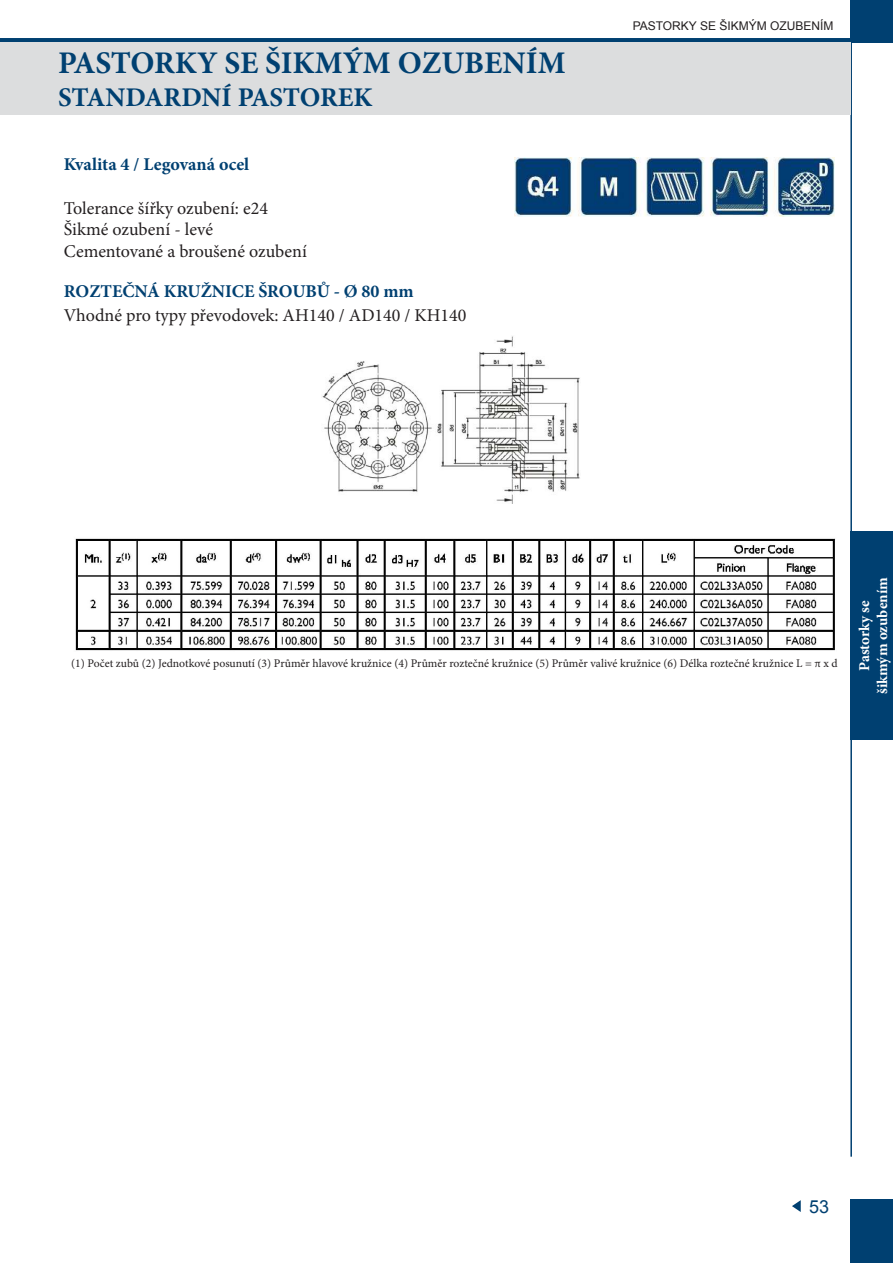
<style>
.page{position:relative;width:893px;height:1263px;background:#fff}
.page>*{position:absolute;margin:0;border:0;box-sizing:border-box;transform-origin:0 0}
.t1{font:700 31.5px "Minion Pro";color:#004071}
.t2{font:700 27px "Minion Pro";letter-spacing:-.01em;color:#004071}
.t3{font:18px/21.6px "Minion Pro";color:#231f20}
.t4{font:700 18px "Minion Pro";color:#004071}
.t5{font:18px "Arial";color:#004071}
.t6{font:700 15px/18px "Minion Pro";color:#fff;text-align:center}
.t7{font:12px "Arial";color:#231f20}
.t8{font:11.7px "Minion Pro";color:#231f20}
</style>
<div class="page">
<div style="left:850px;top:531px;width:43px;height:209px;background:#004071"></div>
<div style="left:0;top:38px;width:850px;height:5px;background:#004071"></div>
<div style="left:850px;top:0;width:43px;height:43px;background:#004071"></div>
<hr style="left:850px;top:43px;width:2px;height:1114px;background:#004071">
<div style="left:850px;top:1199px;width:43px;height:64px;background:#004071"></div>
<svg style="left:792px;top:1200px;width:9px;height:12px"></svg>
<div style="left:0;top:43px;width:850px;height:72px;background:#dcddde"></div>
<img style="left:322px;top:336px;width:258px;height:168px">
<img style="left:75px;top:538px;width:760px;height:113px">
<img style="left:514px;top:157px;width:321px;height:59px">
<h1 class="t1" style="left:58px;top:46px;width:509px">PASTORKY SE ŠIKMÝM OZUBENÍM</h1>
<h2 class="t2" style="left:58px;top:82px;width:316px">STANDARDNÍ PASTOREK</h2>
<h3 class="t4" style="left:64px;top:155px;width:187px">Kvalita 4 / Legovaná ocel</h3>
<h3 class="t3" style="left:64px;top:198px;width:245px">Tolerance šířky ozubení: e24<br>Šikmé ozubení - levé<br>Cementované a broušené ozubení</h3>
<h3 class="t4" style="left:64px;top:281px;width:351px">ROZTEČNÁ KRUŽNICE ŠROUBŮ - Ø 80 mm</h3>
<h3 class="t3" style="left:64px;top:305px;width:404px">Vhodné pro typy převodovek: AH140 / AD140 / KH140</h3>
<p class="t7" style="left:633px;top:19px;width:202px">PASTORKY SE ŠIKMÝM OZUBENÍM</p>
<p class="t8" style="left:71px;top:657px;width:768px">(1) Počet zubů (2) Jednotkové posunutí (3) Průměr hlavové kružnice (4) Průměr roztečné kružnice (5) Průměr valivé kružnice (6) Délka roztečné kružnice L = π x d</p>
<p class="t6" style="left:856px;top:694px;width:118px;rotate:-90deg">Pastorky se šikmým ozubením</p>
<h3 class="t5" style="left:809px;top:1196px;width:22px">53</h3>
</div>
